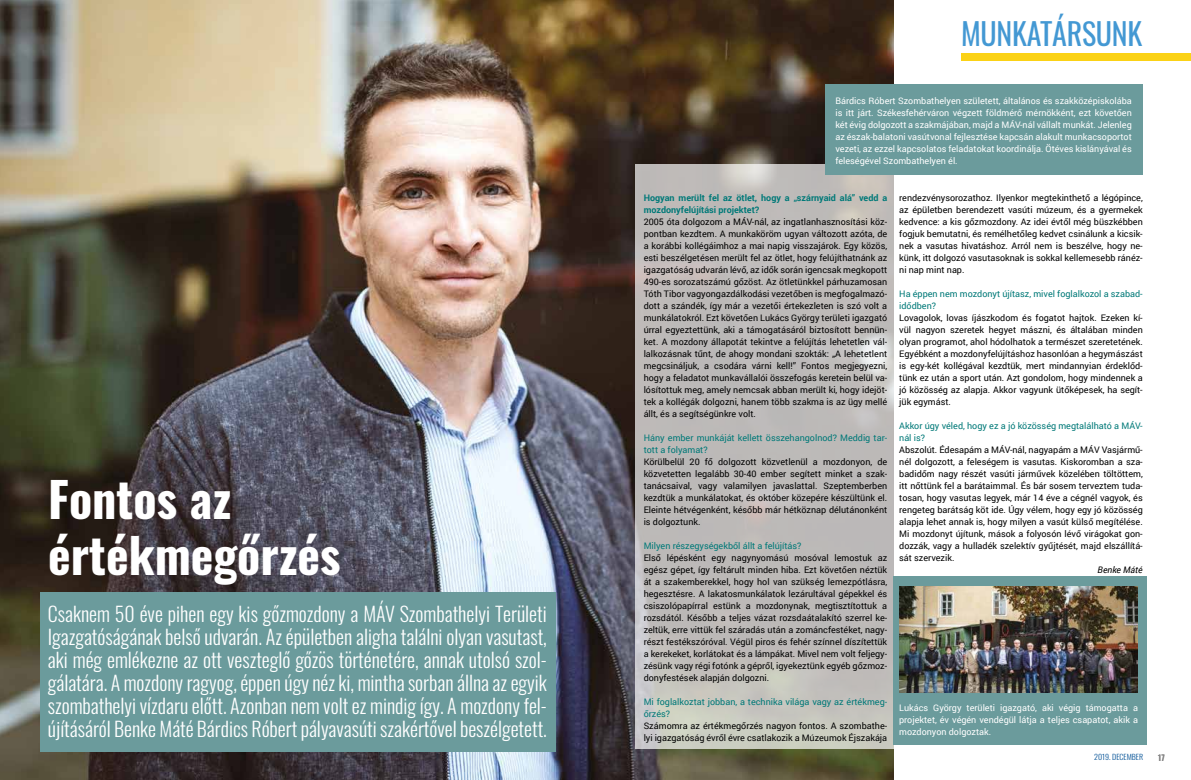
<style>
.page{position:relative;width:1191px;height:780px;background:#fff}
.page>*{position:absolute;margin:0;border:0;box-sizing:border-box;transform-origin:0 0}
.t1{font:700 48px/55.2px "Oswald";color:#fff}
.t2{font:30px "Oswald";letter-spacing:-.01em;color:#4398d3}
.t3{font:300 20px/23px "Oswald";color:#fff;text-align:justify}
.t4{font:9px/12px "Roboto";color:#000;text-align:justify}
.t5{font:9px/12px "Roboto";color:#fff;text-align:justify}
.t6{font:9px/12px "Roboto";color:#007978}
.t7{font:700 9px/12px "Roboto";color:#007978}
.t8{font:italic 9px "Roboto";color:#000}
.t9{font:500 8px "Oswald";color:#878787}
.t10{font:300 7.6px "Oswald";color:#005095;scale:1.05 1}
</style>
<div class="page">
<img style="left:0;top:0;width:893px;height:780px">
<svg style="left:635px;top:164px;width:512px;height:584px"></svg>
<div style="left:961px;top:53px;width:230px;height:8px;background:#fbd216"></div>
<div style="left:40px;top:592px;width:516px;height:160px;background:#6b9b9c"></div>
<div style="left:825px;top:84px;width:318px;height:90px;background:#6b9b9c"></div>
<div style="left:893px;top:576px;width:253px;height:168px;background:#6b9b9c"></div>
<img style="left:899px;top:586px;width:239px;height:106px">
<h1 class="t1" style="left:48px;top:475px;width:294px">Fontos az értékmegőrzés</h1>
<p class="t3" style="left:48px;top:600px;width:500px">Csaknem 50 éve pihen egy kis gőzmozdony a MÁV Szombathelyi Területi Igazgatóságának belső udvarán. Az épületben aligha találni olyan vasutast, aki még emlékezne az ott veszteglő gőzös történetére, annak utolsó szol&shy;gálatára. A mozdony ragyog, éppen úgy néz ki, mintha sorban állna az egyik szombathelyi vízdaru előtt. Azonban nem volt ez mindig így. A mozdony fel&shy;újításáról Benke Máté Bárdics Róbert pályavasúti szakértővel beszélgetett.</p>
<h2 class="t2" style="left:961px;top:7px;width:183px">MUNKATÁRSUNK</h2>
<p class="t5" style="left:835px;top:94px;width:298px">Bárdics Róbert Szombathelyen született, általános és szakközépiskolába is itt járt. Székesfehérváron végzett földmérő mérnökként, ezt követően két évig dolgozott a szakmájában, majd a MÁV-nál vállalt munkát. Jelenleg az észak-balatoni vasútvonal fejlesztése kapcsán alakult munkacsoportot vezeti, az ezzel kapcsolatos feladatokat koordinálja. Ötéves kislányával és feleségével Szombathelyen él.</p>
<p class="t7" style="left:643px;top:191px;width:245px">Hogyan merült fel az ötlet, hogy a „szárnyaid alá” vedd a mozdonyfelújítási projektet?</p>
<p class="t4" style="left:643px;top:215px;width:245px">2005 óta dolgozom a MÁV-nál, az ingatlanhasznosítási köz&shy;pontban kezdtem. A munkaköröm ugyan változott azóta, de a korábbi kollégáimhoz a mai napig visszajárok. Egy közös, esti beszélgetésen merült fel az ötlet, hogy felújíthatnánk az igazgatóság udvarán lévő, az idők során igencsak megkopott 490-es sorozatszámú gőzöst. Az ötletünkkel párhuzamosan Tóth Tibor vagyongazdálkodási vezetőben is megfogalmazó&shy;dott a szándék, így már a vezetői értekezleten is szó volt a munkálatokról. Ezt követően Lukács György területi igazgató úrral egyeztettünk, aki a támogatásáról biztosított bennün&shy;ket. A mozdony állapotát tekintve a felújítás lehetetlen vál&shy;lalkozásnak tűnt, de ahogy mondani szokták: „A lehetetlent megcsináljuk, a csodára várni kell!” Fontos megjegyezni, hogy a feladatot munkavállalói összefogás keretein belül va&shy;lósítottuk meg, amely nemcsak abban merült ki, hogy idejöt&shy;tek a kollégák dolgozni, hanem több szakma is az ügy mellé állt, és a segítségünkre volt.</p>
<p class="t6" style="left:643px;top:431px;width:245px">Hány ember munkáját kellett összehangolnod? Meddig tar&shy;tott a folyamat?</p>
<p class="t4" style="left:643px;top:455px;width:245px">Körülbelül 20 fő dolgozott közvetlenül a mozdonyon, de közvetetten legalább 30-40 ember segített minket a szak&shy;tanácsaival, vagy valamilyen javaslattal. Szeptemberben kezdtük a munkálatokat, és október közepére készültünk el.<br>Eleinte hétvégenként, később már hétköznap délutánonként is dolgoztunk.</p>
<p class="t6" style="left:643px;top:539px;width:159px">Milyen részegységekből állt a felújítás?</p>
<p class="t4" style="left:643px;top:551px;width:245px">Első lépésként egy nagynyomású mosóval lemostuk az egész gépet, így feltárult minden hiba. Ezt követően néztük át a szakemberekkel, hogy hol van szükség lemezpótlásra, hegesztésre. A lakatosmunkálatok lezárultával gépekkel és csiszolópapírral estünk a mozdonynak, megtisztítottuk a rozsdától. Később a teljes vázat rozsdaátalakító szerrel ke&shy;zeltük, erre vittük fel száradás után a zománcfestéket, nagy&shy;részt festékszóróval. Végül piros és fehér színnel díszítettük a kerekeket, korlátokat és a lámpákat. Mivel nem volt feljegy&shy;zésünk vagy régi fotónk a gépről, igyekeztünk egyéb gőzmoz&shy;donyfestések alapján dolgozni.</p>
<p class="t6" style="left:643px;top:695px;width:245px">Mi foglalkoztat jobban, a technika világa vagy az értékmeg&shy;őrzés?</p>
<p class="t4" style="left:643px;top:719px;width:245px">Számomra az értékmegőrzés nagyon fontos. A szombathe&shy;lyi igazgatóság évről évre csatlakozik a Múzeumok Éjszakája</p>
<p class="t4" style="left:899px;top:191px;width:245px">rendezvénysorozathoz. Ilyenkor megtekinthető a légópince, az épületben berendezett vasúti múzeum, és a gyermekek kedvence: a kis gőzmozdony. Az idei évtől még büszkébben fogjuk bemutatni, és remélhetőleg kedvet csinálunk a kicsik&shy;nek a vasutas hivatáshoz. Arról nem is beszélve, hogy ne&shy;künk, itt dolgozó vasutasoknak is sokkal kellemesebb ránéz&shy;ni nap mint nap.</p>
<p class="t6" style="left:899px;top:287px;width:245px">Ha éppen nem mozdonyt újítasz, mivel foglalkozol a szabad&shy;idődben?</p>
<p class="t4" style="left:899px;top:311px;width:245px">Lovagolok, lovas íjászkodom és fogatot hajtok. Ezeken kí&shy;vül nagyon szeretek hegyet mászni, és általában minden olyan programot, ahol hódolhatok a természet szeretetének.<br>Egyébként a mozdonyfelújításhoz hasonlóan a hegymászást is egy-két kollégával kezdtük, mert mindannyian érdeklőd&shy;tünk ez után a sport után. Azt gondolom, hogy mindennek a jó közösség az alapja. Akkor vagyunk ütőképesek, ha segít&shy;jük egymást.</p>
<p class="t6" style="left:899px;top:419px;width:245px">Akkor úgy véled, hogy ez a jó közösség megtalálható a MÁV&shy;nál is?</p>
<p class="t4" style="left:899px;top:443px;width:245px">Abszolút. Édesapám a MÁV-nál, nagyapám a MÁV Vasjármű&shy;nél dolgozott, a feleségem is vasutas. Kiskoromban a sza&shy;badidőm nagy részét vasúti járművek közelében töltöttem, itt nőttünk fel a barátaimmal. És bár sosem terveztem tuda&shy;tosan, hogy vasutas legyek, már 14 éve a cégnél vagyok, és rengeteg barátság köt ide. Úgy vélem, hogy egy jó közösség alapja lehet annak is, hogy milyen a vasút külső megítélése.<br>Mi mozdonyt újítunk, mások a folyosón lévő virágokat gon&shy;dozzák, vagy a hulladék szelektív gyűjtését, majd elszállítá&shy;sát szervezik.</p>
<p class="t8" style="left:1097px;top:563px;width:47px">Benke Máté</p>
<p class="t5" style="left:899px;top:701px;width:240px">Lukács György területi igazgató, aki végig támogatta a projektet, év végén vendégül látja a teljes csapatot, akik a mozdonyon dolgoztak.</p>
<p class="t10" style="left:1094px;top:750px;width:48px">2019. DECEMBER</p>
<p class="t9" style="left:1158px;top:753px;width:8px">17</p>
</div>
